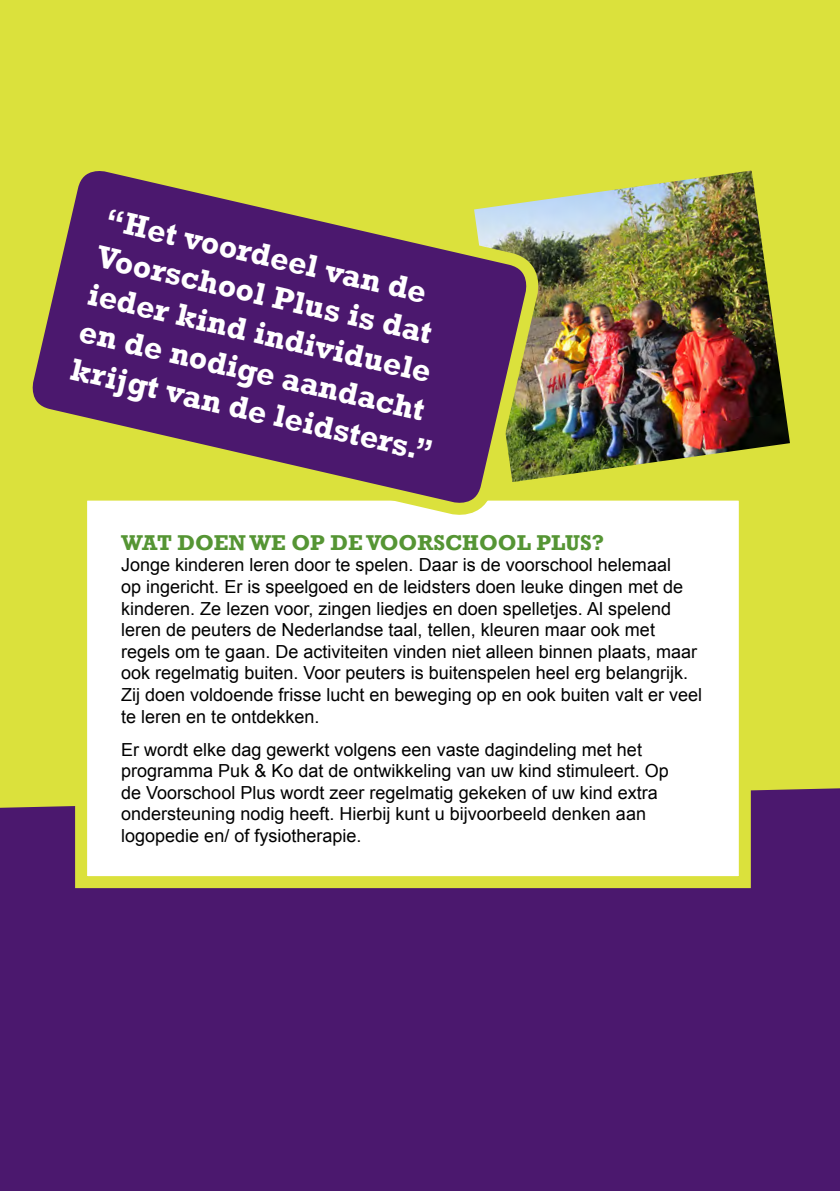
<style>
.page{position:relative;width:840px;height:1191px;background:#fff}
.page>*{position:absolute;margin:0;border:0;box-sizing:border-box;transform-origin:0 0}
.t1{font:700 32px/38.4px "Rockwell";color:#fff}
.t2{font:700 22px "Rockwell";color:#559534}
.t3{font:18px/21.6px "Arial";color:#000}
</style>
<div class="page">
<div style="left:0;top:0;width:839px;height:1191px;background:#dbe13c"></div>
<img style="left:545px;top:170px;width:245px;height:308px">
<div style="left:0;top:788px;width:839px;height:403px;background:#4b186e"></div>
<div style="left:81px;top:494px;width:663px;height:388px;background:#fff"></div>
<div style="left:75px;top:488px;width:675px;height:400px;border:12px solid #dbe13c"></div>
<svg style="left:32px;top:171px;width:513px;height:352px"></svg>
<h1 class="t1" style="left:110px;top:200px;width:372px;rotate:13deg">“Het voordeel van de<br>Voorschool Plus is dat ieder kind individuele en de nodige aandacht krijgt van de leidsters.”</h1>
<p class="t2" style="left:121px;top:529px;width:484px">WAT DOEN WE OP DE VOORSCHOOL PLUS?</p>
<p class="t3" style="left:121px;top:554px;width:582px">Jonge kinderen leren door te spelen. Daar is de voorschool helemaal<br>op ingericht. Er is speelgoed en de leidsters doen leuke dingen met de kinderen. Ze lezen voor, zingen liedjes en doen spelletjes. Al spelend leren de peuters de Nederlandse taal, tellen, kleuren maar ook met regels om te gaan. De activiteiten vinden niet alleen binnen plaats, maar ook regelmatig buiten. Voor peuters is buitenspelen heel erg belangrijk.<br>Zij doen voldoende frisse lucht en beweging op en ook buiten valt er veel te leren en te ontdekken.</p>
<p class="t3" style="left:121px;top:738px;width:549px">Er wordt elke dag gewerkt volgens een vaste dagindeling met het programma Puk &amp; Ko dat de ontwikkeling van uw kind stimuleert. Op de Voorschool Plus wordt zeer regelmatig gekeken of uw kind extra ondersteuning nodig heeft. Hierbij kunt u bijvoorbeeld denken aan logopedie en/ of fysiotherapie.</p>
</div>
